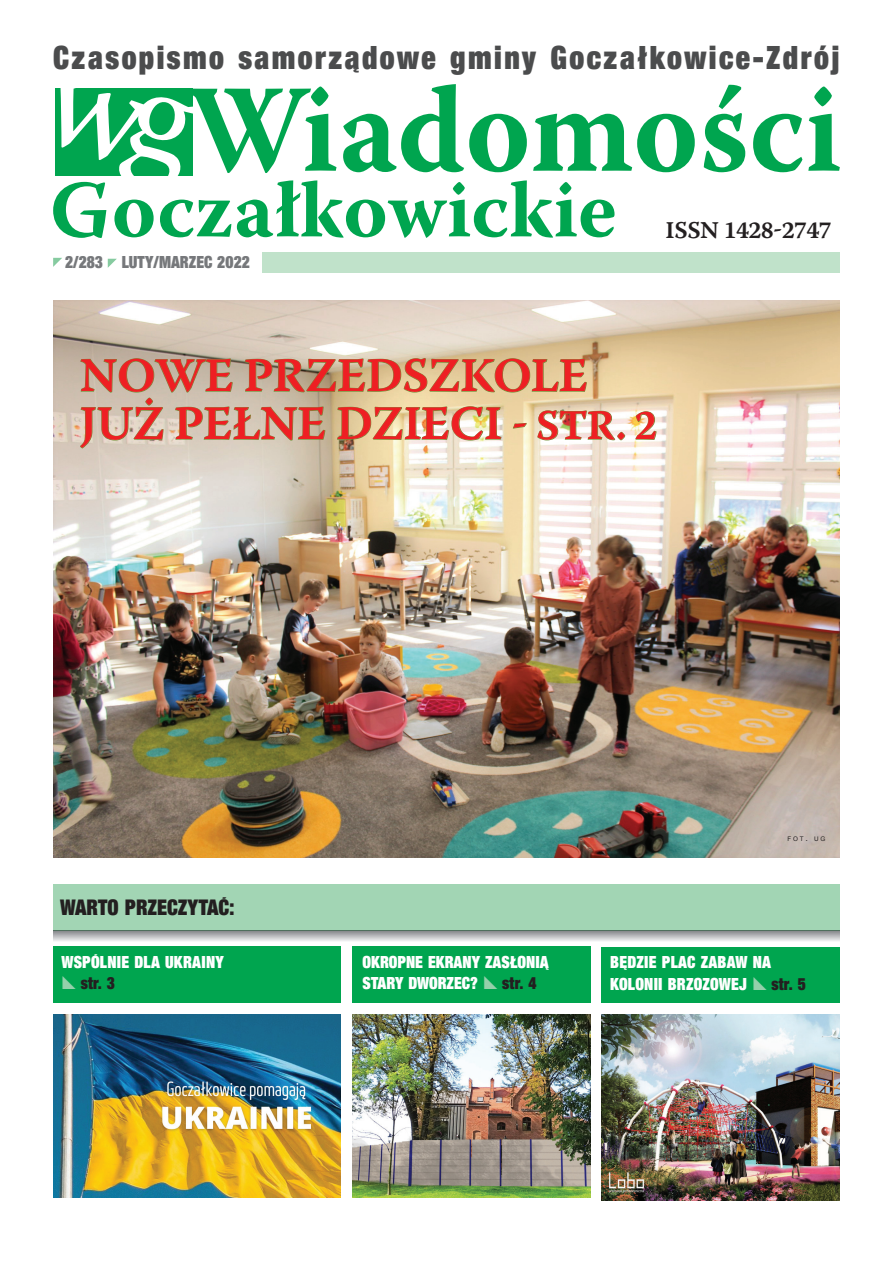
<style>
.page{position:relative;width:893px;height:1263px;background:#fff}
.page>*{position:absolute;margin:0;border:0;box-sizing:border-box;transform-origin:0 0}
.t1{font:48px/48px "Warnock Pro Semibold Capt";letter-spacing:-.015em;color:#ee1f23}
.t2{font:700 34.5px "Wro Head";letter-spacing:.07em;color:#4b4c4d}
.t3{font:24px "Warnock Pro Semibold Capt";letter-spacing:-.03em;color:#231f20}
.t4{font:700 23.25px "Wro Head";color:#231f20}
.t5{font:700 18px/21.6px "Wro Head";letter-spacing:.01em;color:#fff}
.t6{font:700 18px "Wro Head";color:#76787b}
.t7{font:700 18px "Wro Head";letter-spacing:.01em;color:#231f20}
.t8{font:6.3px "Arial";color:#231f20}
.s1{font-size:42px}
.s2{font-size:9px}
</style>
<div class="page">
<img style="left:53px;top:301px;width:786px;height:557px">
<svg style="left:108px;top:259px;width:9px;height:9px"></svg>
<div style="left:263px;top:252px;width:577px;height:21px;background:#c0e2ca"></div>
<svg style="left:53px;top:258px;width:9px;height:9px"></svg>
<div style="left:53px;top:884px;width:787px;height:47px;background:#a2d5b4"></div>
<svg style="left:53px;top:84px;width:642px;height:154px"></svg>
<svg style="left:704px;top:84px;width:41px;height:88px"></svg>
<svg style="left:753px;top:114px;width:49px;height:58px"></svg>
<svg style="left:808px;top:86px;width:32px;height:85px"></svg>
<svg style="left:53px;top:931px;width:786px;height:10px;background:#babbbd"></svg>
<hr style="left:53px;top:930px;width:786px;height:1px;background:#4f6f5e">
<div style="left:601px;top:947px;width:238px;height:55px;background:#00a54f"></div>
<div style="left:53px;top:947px;width:287px;height:56px;background:#00a54f"></div>
<div style="left:352px;top:947px;width:238px;height:56px;background:#00a54f"></div>
<svg style="left:80px;top:358px;width:535px;height:91px;background:#cec29e"></svg>
<div style="left:618px;top:432px;width:7px;height:8px;border:1px solid #75933c;border-radius:3px"></div>
<svg style="left:635px;top:411px;width:22px;height:29px"></svg>
<img style="left:53px;top:1015px;width:287px;height:182px">
<img style="left:352px;top:1015px;width:238px;height:182px">
<img style="left:601px;top:1014px;width:238px;height:186px">
<h2 class="t2" style="left:53px;top:36px;width:788px">Czasopismo samorządowe gminy Goczałkowice-Zdrój</h2>
<p class="t6" style="left:65px;top:251px;width:186px">2/283 LUTY/MARZEC 2022</p>
<h3 class="t3" style="left:666px;top:216px;width:168px">ISSN 1428-2747</h3>
<h1 class="t1" style="left:80px;top:351px;width:579px">NOWE PRZEDSZKOLE<br>JUŻ PEŁNE DZIECI <span class="s1">- STR. 2</span></h1>
<p class="t4" style="left:60px;top:893px;width:176px">WARTO PRZECZYTAĆ:</p>
<p class="t8" style="left:787px;top:835px;width:39px">FOT<span class="s2">.</span> UG</p>
<p class="t5" style="left:61px;top:951px;width:164px">WSPÓLNIE DLA UKRAINY</p>
<p class="t7" style="left:81px;top:972px;width:36px">str. 3</p>
<p class="t5" style="left:363px;top:951px;width:188px">OKROPNE EKRANY ZASŁONIĄ<br>STARY DWORZEC?</p>
<p class="t7" style="left:502px;top:972px;width:36px">str. 4</p>
<p class="t5" style="left:610px;top:951px;width:162px">BĘDZIE PLAC ZABAW NA<br>KOLONII BRZOZOWEJ</p>
<p class="t7" style="left:771px;top:973px;width:36px">str. 5</p>
</div>
